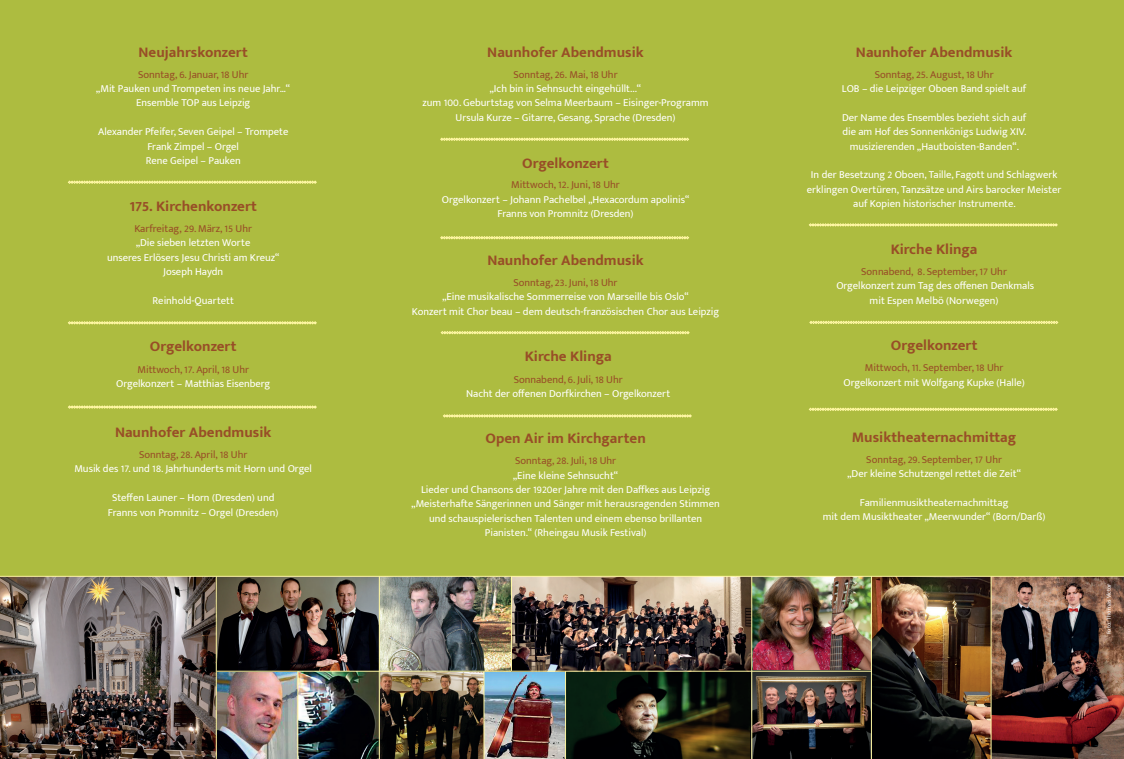
<style>
.page{position:relative;width:1124px;height:759px;background:#fff}
.page>*{position:absolute;margin:0;border:0;box-sizing:border-box;transform-origin:0 0}
.t1{font:700 15px "Mukta Mahee";color:#984e27}
.t2{font:10.62px/14.4px "Mukta Mahee";color:#fff;text-align:center}
.t3{font:10.62px "Mukta Mahee";color:#984e27}
.t4{font:6.25px "Calibri";color:#fff}
</style>
<div class="page">
<div style="left:0;top:0;width:1123px;height:758px;background:#adbc40"></div>
<img style="left:484px;top:671px;width:267px;height:87px">
<img style="left:380px;top:671px;width:103px;height:87px">
<img style="left:217px;top:671px;width:80px;height:87px">
<img style="left:752px;top:576px;width:371px;height:182px">
<img style="left:217px;top:576px;width:534px;height:94px">
<img style="left:0;top:576px;width:216px;height:182px">
<img style="left:298px;top:671px;width:81px;height:87px">
<hr style="left:216px;top:576px;width:1px;height:182px;background:#fff7a4">
<hr style="left:379px;top:576px;width:1px;height:182px;background:#fff7a4">
<hr style="left:870px;top:576px;width:1px;height:182px;background:#fff7a4">
<hr style="left:751px;top:576px;width:1px;height:182px;background:#fff7a4">
<svg style="left:809px;top:223px;width:248px;height:3px"></svg>
<svg style="left:809px;top:321px;width:248px;height:3px"></svg>
<svg style="left:443px;top:414px;width:248px;height:3px"></svg>
<svg style="left:441px;top:331px;width:248px;height:3px"></svg>
<svg style="left:440px;top:236px;width:248px;height:3px"></svg>
<svg style="left:440px;top:138px;width:248px;height:3px"></svg>
<svg style="left:68px;top:181px;width:248px;height:2px"></svg>
<svg style="left:68px;top:321px;width:248px;height:3px"></svg>
<svg style="left:68px;top:405px;width:248px;height:3px"></svg>
<hr style="left:0;top:575px;width:1123px;height:1px;background:#fff7a4">
<hr style="left:217px;top:670px;width:654px;height:1px;background:#fff7a4">
<hr style="left:565px;top:671px;width:1px;height:87px;background:#fff7a4">
<svg style="left:808px;top:408px;width:249px;height:2px"></svg>
<hr style="left:990px;top:576px;width:1px;height:182px;background:#fff7a4">
<hr style="left:297px;top:671px;width:1px;height:87px;background:#fff7a4">
<hr style="left:511px;top:576px;width:1px;height:94px;background:#fff7a4">
<hr style="left:483px;top:671px;width:1px;height:87px;background:#fff7a4">
<h1 class="t1" style="left:138px;top:43px;width:111px">Neujahrskonzert</h1>
<h1 class="t1" style="left:487px;top:43px;width:158px">Naunhofer Abendmusik</h1>
<h1 class="t1" style="left:855px;top:43px;width:158px">Naunhofer Abendmusik</h1>
<p class="t3" style="left:138px;top:68px;width:112px">Sonntag, 6. Januar, 18 Uhr</p>
<p class="t2" style="left:96px;top:81px;width:195px">„Mit Pauken und Trompeten ins neue Jahr…“<br>Ensemble TOP aus Leipzig</p>
<p class="t2" style="left:98px;top:124px;width:192px">Alexander Pfeifer, Seven Geipel – Trompete<br>Frank Zimpel – Orgel<br>Rene Geipel – Pauken</p>
<h1 class="t1" style="left:129px;top:197px;width:129px">175. Kirchenkonzert</h1>
<p class="t3" style="left:513px;top:68px;width:106px">Sonntag, 26. Mai, 18 Uhr</p>
<p class="t2" style="left:422px;top:81px;width:287px">„Ich bin in Sehnsucht eingehüllt...“<br>zum 100. Geburtstag von Selma Meerbaum – Eisinger-Programm<br>Ursula Kurze – Gitarre, Gesang, Sprache (Dresden)</p>
<h1 class="t1" style="left:522px;top:154px;width:88px">Orgelkonzert</h1>
<p class="t3" style="left:511px;top:178px;width:110px">Mittwoch, 12. Juni, 18 Uhr</p>
<p class="t2" style="left:441px;top:192px;width:249px">Orgelkonzert – Johann Pachelbel „Hexacordum apolinis“<br>Franns von Promnitz (Dresden)</p>
<p class="t3" style="left:874px;top:68px;width:120px">Sonntag, 25. August, 18 Uhr</p>
<p class="t2" style="left:841px;top:81px;width:186px">LOB – die Leipziger Oboen Band spielt auf</p>
<p class="t2" style="left:842px;top:110px;width:186px">Der Name des Ensembles bezieht sich auf die am Hof des Sonnenkönigs Ludwig XIV. musizierenden „Hautboisten-Banden“.</p>
<p class="t2" style="left:806px;top:167px;width:256px">In der Besetzung 2 Oboen, Taille, Fagott und Schlagwerk erklingen Overtüren, Tanzsätze und Airs barocker Meister auf Kopien historischer Instrumente.</p>
<p class="t3" style="left:134px;top:222px;width:119px">Karfreitag, 29. März, 15 Uhr</p>
<p class="t2" style="left:107px;top:235px;width:174px">„Die sieben letzten Worte<br>unseres Erlösers Jesu Christi am Kreuz“<br>Joseph Haydn</p>
<p class="t2" style="left:153px;top:293px;width:83px">Reinhold-Quartett</p>
<h1 class="t1" style="left:487px;top:251px;width:158px">Naunhofer Abendmusik</h1>
<p class="t3" style="left:513px;top:276px;width:105px">Sonntag, 23. Juni, 18 Uhr</p>
<p class="t2" style="left:412px;top:289px;width:309px">„Eine musikalische Sommerreise von Marseille bis Oslo“<br>Konzert mit Chor beau – dem deutsch-französischen Chor aus Leipzig</p>
<h1 class="t1" style="left:890px;top:240px;width:88px">Kirche Klinga</h1>
<p class="t3" style="left:861px;top:265px;width:147px">Sonnabend, 8. September, 17 Uhr</p>
<p class="t2" style="left:836px;top:278px;width:199px">Orgelkonzert zum Tag des offenen Denkmals mit Espen Melbö (Norwegen)</p>
<h1 class="t1" style="left:150px;top:337px;width:88px">Orgelkonzert</h1>
<p class="t3" style="left:137px;top:363px;width:113px">Mittwoch, 17. April, 18 Uhr</p>
<p class="t2" style="left:116px;top:376px;width:155px">Orgelkonzert – Matthias Eisenberg</p>
<h1 class="t1" style="left:524px;top:347px;width:88px">Kirche Klinga</h1>
<p class="t3" style="left:513px;top:372px;width:111px">Sonnabend, 6. Juli, 18 Uhr</p>
<p class="t2" style="left:466px;top:386px;width:206px">Nacht der offenen Dorfkirchen – Orgelkonzert</p>
<h1 class="t1" style="left:890px;top:336px;width:88px">Orgelkonzert</h1>
<p class="t3" style="left:864px;top:361px;width:140px">Mittwoch, 11. September, 18 Uhr</p>
<p class="t2" style="left:843px;top:374px;width:183px">Orgelkonzert mit Wolfgang Kupke (Halle)</p>
<h1 class="t1" style="left:115px;top:423px;width:158px">Naunhofer Abendmusik</h1>
<h1 class="t1" style="left:485px;top:429px;width:162px">Open Air im Kirchgarten</h1>
<h1 class="t1" style="left:851px;top:427px;width:166px">Musiktheaternachmittag</h1>
<p class="t3" style="left:139px;top:448px;width:110px">Sonntag, 28. April, 18 Uhr</p>
<p class="t2" style="left:74px;top:461px;width:239px">Musik des 17. und 18. Jahrhunderts mit Horn und Orgel</p>
<p class="t2" style="left:108px;top:490px;width:172px">Steffen Launer – Horn (Dresden) und<br>Franns von Promnitz – Orgel (Dresden)</p>
<p class="t3" style="left:515px;top:454px;width:103px">Sonntag, 28. Juli, 18 Uhr</p>
<p class="t2" style="left:411px;top:467px;width:309px">„Eine kleine Sehnsucht“<br>Lieder und Chansons der 1920er Jahre mit den Daffkes aus Leipzig „Meisterhafte Sängerinnen und Sänger mit herausragenden Stimmen und schauspielerischen Talenten und einem ebenso brillanten Pianisten.“ (Rheingau Musik Festival)</p>
<p class="t3" style="left:866px;top:452px;width:137px">Sonntag, 29. September, 17 Uhr</p>
<p class="t2" style="left:847px;top:466px;width:175px">„Der kleine Schutzengel rettet die Zeit“</p>
<p class="t2" style="left:822px;top:494px;width:224px">Familienmusiktheaternachmittag<br>mit dem Musiktheater „Meerwunder“ (Born/Darß)</p>
<p class="t4" style="left:1104px;top:634px;width:53px;rotate:-90deg">Foto: Thomas Victor</p>
</div>
